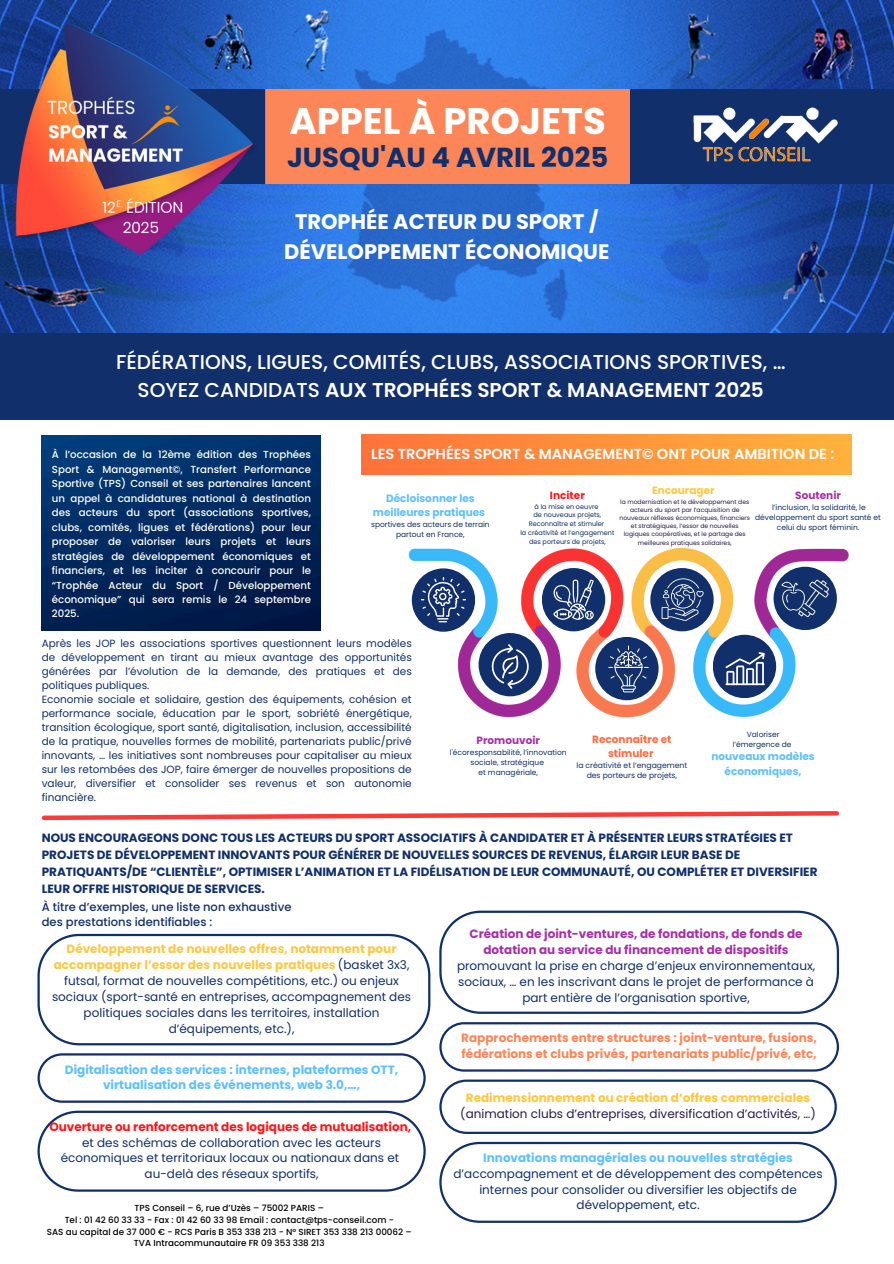
<style>
.page{position:relative;width:894px;height:1264px;background:#fff}
.page>*{position:absolute;margin:0;border:0;box-sizing:border-box;transform-origin:0 0}
.t1{font:700 36.9px "Poppins";color:#fff}
.t2{font:700 27.45px "Poppins";color:#102f6b}
.t3{font:700 21px/29.2px "Poppins";color:#fff;text-align:center}
.t4{font:500 20.1px/28.2px "Poppins";color:#fff;text-align:center}
.t5{font:600 14.55px "Poppins";color:#fff}
.t6{font:12px/16px "Poppins";color:#102f6b;text-align:center}
.t7{font:700 12px/17px "Poppins";color:#102f6b}
.t8{font:700 12px/15.8px "Poppins";color:#fd8658}
.t9{font:12px/15.8px "Poppins";color:#281a4c;text-align:center}
.t10{font:700 12px/15.8px "Poppins";color:#5dc0ff;text-align:center}
.t11{font:700 12px "Poppins";color:#ff1616}
.t12{font:500 11.55px/15.5px "Poppins";color:#102f6b}
.t13{font:10.5px/14px "Poppins";color:#102f6b;text-align:justify}
.t14{font:700 10.5px/14.4px "Poppins";color:#5dc0ff;text-align:center}
.t15{font:700 10.5px/14.1px "Poppins";color:#ff6b3a;text-align:center}
.t16{font:700 10.5px "Poppins";color:#a730a7}
.t17{font:700 10.5px "Poppins";color:#fec73e}
.t18{font:700 10.5px "Poppins";color:#ff1616}
.t19{font:500 10.2px/14.4px "Poppins";color:#fff;text-align:justify}
.t20{font:500 8.7px "Poppins";color:#000}
.t21{font:7.65px/10.2px "Poppins";color:#102f6b;text-align:center}
.t22{font:7.5px/10.1px "Poppins";color:#102f6b;text-align:center}
.t23{font:6.45px/8.7px "Poppins";color:#102f6b;text-align:center}
.t24{font:6px/8.1px "Poppins";color:#281a4c;text-align:center}
.s1{font-weight:600}
.s2{font-weight:700;color:#fec73e}
.s3{font-weight:700;color:#a730a7}
.s4{font-weight:700;color:#5dc0ff}
</style>
<div class="page">
<img style="left:0;top:1px;width:893px;height:332px">
<div style="left:0;top:89px;width:893px;height:95px;background:#102f6b"></div>
<div style="left:0;top:333px;width:893px;height:86px;background:#102f6b"></div>
<div style="left:361px;top:434px;width:490px;height:41px;background:linear-gradient(to right,#ff713a,#ffb23c)"></div>
<svg style="left:41px;top:811px;width:798px;height:10px"></svg>
<img style="left:684px;top:56px;width:162px;height:162px">
<img style="left:42px;top:435px;width:279px;height:195px">
<img style="left:408px;top:547px;width:441px;height:171px">
<div style="left:478px;top:633px;width:63px;height:63px;background:#102f6b;border-radius:50%"></div>
<div style="left:541px;top:568px;width:64px;height:63px;background:#102f6b;border-radius:50%"></div>
<div style="left:595px;top:637px;width:63px;height:63px;background:#102f6b;border-radius:50%"></div>
<svg style="left:608px;top:645px;width:40px;height:47px"></svg>
<svg style="left:553px;top:579px;width:40px;height:41px"></svg>
<div style="left:650px;top:568px;width:63px;height:63px;background:#102f6b;border-radius:50%"></div>
<div style="left:712px;top:634px;width:64px;height:64px;background:#102f6b;border-radius:50%"></div>
<svg style="left:661px;top:578px;width:42px;height:43px"></svg>
<div style="left:773px;top:566px;width:63px;height:64px;background:#102f6b;border-radius:50%"></div>
<svg style="left:781px;top:579px;width:47px;height:38px"></svg>
<svg style="left:491px;top:644px;width:38px;height:44px"></svg>
<svg style="left:725px;top:652px;width:39px;height:33px"></svg>
<div style="left:266px;top:89px;width:363px;height:95px;background:#fd8658"></div>
<img style="left:0;top:13px;width:269px;height:247px">
<svg style="left:439px;top:910px;width:399px;height:103px"></svg>
<svg style="left:37px;top:933px;width:393px;height:112px"></svg>
<svg style="left:37px;top:1053px;width:388px;height:49px"></svg>
<svg style="left:439px;top:1022px;width:399px;height:49px"></svg>
<svg style="left:37px;top:1110px;width:388px;height:81px"></svg>
<svg style="left:439px;top:1079px;width:397px;height:54px"></svg>
<svg style="left:439px;top:1141px;width:397px;height:81px"></svg>
<p class="t1" style="left:289px;top:95px;width:317px">APPEL À PROJETS</p>
<p class="t2" style="left:287px;top:139px;width:322px">JUSQU'AU 4 AVRIL 2025</p>
<p class="t2" style="left:297px;top:139px;width:301px">DU 7 M RS AU 5 AVRIL</p>
<p class="t3" style="left:284px;top:207px;width:326px">TROPHÉE ACTEUR DU SPORT /<br>DÉVELOPPEMENT ÉCONOMIQUE</p>
<p class="t4" style="left:116px;top:348px;width:670px">FÉDÉRATIONS, LIGUES, COMITÉS, CLUBS, ASSOCIATIONS SPORTIVES, …<br>SOYEZ CANDIDATS <span class="s1">AUX TROPHÉES SPORT &amp; MANAGEMENT 2025</span></p>
<h4 class="t19" style="left:52px;top:447px;width:260px">À l’occasion de la 12ème édition des Trophées Sport &amp; Management©, Transfert Performance Sportive (TPS) Conseil et ses partenaires lancent un appel à candidatures national à destination des acteurs du sport (associations sportives, clubs, comités, ligues et fédérations) pour leur proposer de valoriser leurs projets et leurs stratégies de développement économiques et financiers, et les inciter à concourir pour le “Trophée Acteur du Sport / Développement économique” qui sera remis le 24 septembre 2025.</h4>
<p class="t5" style="left:371px;top:443px;width:464px">LES TROPHÉES SPORT &amp; MANAGEMENT© ONT POUR AMBITION DE :</p>
<p class="t17" style="left:652px;top:483px;width:64px">Encourager</p>
<p class="t24" style="left:619px;top:498px;width:132px">la modernisation et le développement des acteurs du sport par l’acquisition de nouveaux réflexes économiques, financiers et stratégiques, l’essor de nouvelles logiques coopératives, et le partage des meilleures pratiques solidaires,</p>
<h1 class="t18" style="left:550px;top:488px;width:36px">Inciter</h1>
<h2 class="t23" style="left:534px;top:502px;width:65px">à la mise en oeuvre</h2>
<h2 class="t23" style="left:533px;top:511px;width:69px">de nouveaux projets,</h2>
<h3 class="t23" style="left:528px;top:519px;width:77px">Reconnaître et stimuler</h3>
<h3 class="t23" style="left:520px;top:528px;width:95px">la créativité et l’engagement des porteurs de projets,</h3>
<p class="t16" style="left:795px;top:488px;width:47px">Soutenir</p>
<p class="t22" style="left:755px;top:502px;width:127px">l’inclusion, la solidarité, le développement du sport santé et celui du sport féminin.</p>
<p class="t14" style="left:373px;top:491px;width:113px">Décloisonner les meilleures pratiques</p>
<p class="t22" style="left:371px;top:519px;width:120px">sportives des acteurs de terrain partout en France,</p>
<p class="t13" style="left:42px;top:636px;width:371px">Après les JOP les associations sportives questionnent leurs modèles de développement en tirant au mieux avantage des opportunités générées par l’évolution de la demande, des pratiques et des politiques publiques.</p>
<p class="t13" style="left:42px;top:692px;width:371px">Economie sociale et solidaire, gestion des équipements, cohésion et performance sociale, éducation par le sport, sobriété énergétique, transition écologique, sport santé, digitalisation, inclusion, accessibilité de la pratique, nouvelles formes de mobilité, partenariats public/privé innovants, … les initiatives sont nombreuses pour capitaliser au mieux sur les retombées des JOP, faire émerger de nouvelles propositions de valeur, diversifier et consolider ses revenus et son autonomie financière.</p>
<p class="t16" style="left:476px;top:733px;width:65px">Promouvoir</p>
<p class="t22" style="left:450px;top:747px;width:118px">l'écoresponsabilité, l’innovation sociale, stratégique</p>
<p class="t22" style="left:478px;top:767px;width:61px">et managériale,</p>
<p class="t15" style="left:592px;top:732px;width:81px">Reconnaître et stimuler</p>
<p class="t21" style="left:576px;top:760px;width:112px">la créativité et l’engagement des porteurs de projets,</p>
<p class="t22" style="left:746px;top:729px;width:34px">Valoriser</p>
<p class="t22" style="left:732px;top:739px;width:60px">l’émergence de</p>
<p class="t14" style="left:711px;top:749px;width:105px">nouveaux modèles économiques,</p>
<p class="t7" style="left:42px;top:829px;width:777px">NOUS ENCOURAGEONS DONC TOUS LES ACTEURS DU SPORT ASSOCIATIFS À CANDIDATER ET À PRÉSENTER LEURS STRATÉGIES ET PROJETS DE DÉVELOPPEMENT INNOVANTS POUR GÉNÉRER DE NOUVELLES SOURCES DE REVENUS, ÉLARGIR LEUR BASE DE PRATIQUANTS/DE “CLIENTÈLE”, OPTIMISER L’ANIMATION ET LA FIDÉLISATION DE LEUR COMMUNAUTÉ, OU COMPLÉTER ET DIVERSIFIER LEUR OFFRE HISTORIQUE DE SERVICES.</p>
<p class="t12" style="left:42px;top:898px;width:251px">À titre d’exemples, une liste non exhaustive des prestations identifiables :</p>
<p class="t6" style="left:52px;top:941px;width:360px"><span class="s2">Développement de nouvelles offres, notamment pour accompagner l’essor des nouvelles pratiques</span> (basket 3x3, futsal, format de nouvelles compétitions, etc.) ou enjeux sociaux (sport-santé en entreprises, accompagnement des politiques sociales dans les territoires, installation d’équipements, etc.),</p>
<p class="t10" style="left:65px;top:1061px;width:334px">Digitalisation des services : internes, plateformes OTT, virtualisation des événements, web 3.0,…,</p>
<p class="t11" style="left:49px;top:1118px;width:363px">Ouverture ou renforcement des logiques de mutualisation,</p>
<p class="t6" style="left:61px;top:1134px;width:340px">et des schémas de collaboration avec les acteurs économiques et territoriaux locaux ou nationaux dans et</p>
<p class="t6" style="left:144px;top:1165px;width:175px">au-delà des réseaux sportifs,</p>
<p class="t20" style="left:135px;top:1202px;width:191px">TPS Conseil – 6, rue d’Uzès – 75002 PARIS –</p>
<p class="t20" style="left:65px;top:1213px;width:330px">Tel : 01 42 60 33 33 - Fax : 01 42 60 33 98 Email : contact@tps-conseil.com -</p>
<p class="t20" style="left:47px;top:1225px;width:366px">SAS au capital de 37 000 € - RCS Paris B 353 338 213 - N° SIRET 353 338 213 00062 –</p>
<p class="t20" style="left:134px;top:1237px;width:192px">TVA Intracommunautaire FR 09 353 338 213</p>
<p class="t6" style="left:457px;top:925px;width:359px"><span class="s3">Création de joint-ventures, de fondations, de fonds de dotation au service du financement de dispositifs </span>promouvant la prise en charge d’enjeux environnementaux, sociaux, … en les inscrivant dans le projet de performance à part entière de l’organisation sportive,</p>
<p class="t8" style="left:461px;top:1030px;width:357px">Rapprochements entre structures : joint-venture, fusions, fédérations et clubs privés, partenariats public/privé, etc,</p>
<p class="t9" style="left:460px;top:1089px;width:357px"><span class="s2">Redimensionnement ou création d’offres commerciales </span>(animation clubs d’entreprises, diversification d’activités, …)</p>
<p class="t6" style="left:453px;top:1149px;width:370px"><span class="s4">Innovations managériales ou nouvelles stratégies </span>d’accompagnement et de développement des compétences internes pour consolider ou diversifier les objectifs de développement, etc.</p>
</div>
